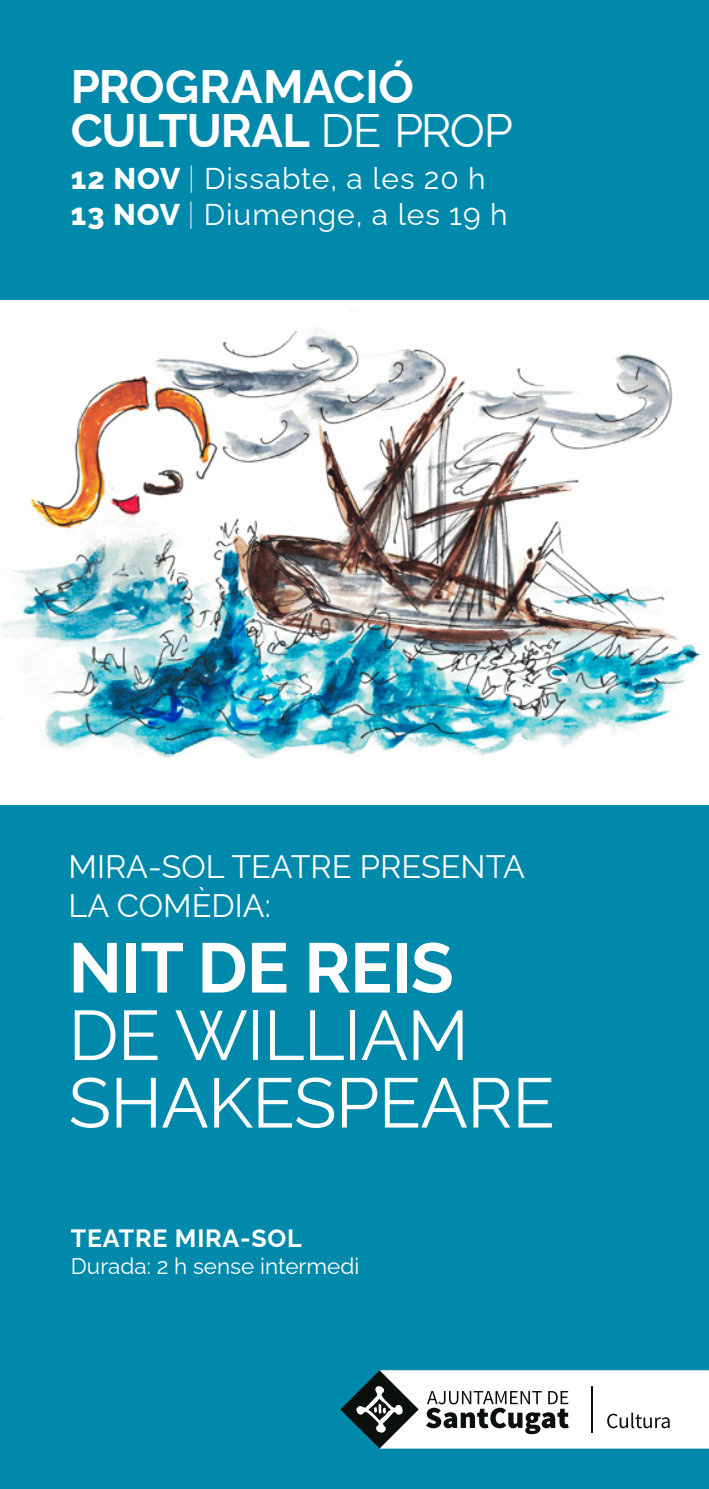
<style>
.page{position:relative;width:709px;height:1489px;background:#fff}
.page>*{position:absolute;margin:0;border:0;box-sizing:border-box;transform-origin:0 0}
.t1{font:70px/67.5px "Raleway";letter-spacing:-.01em;color:#fff}
.t2{font:700 70px "Raleway";letter-spacing:-.01em;color:#fff}
.t3{font:700 46.75px/44.5px "Raleway";letter-spacing:-.01em;color:#fff}
.t4{font:32.5px/39px "Raleway";color:#fff}
.t5{font:30px/36px "Raleway";letter-spacing:.03em;color:#fff}
.t6{font:700 25px "Raleway";letter-spacing:.03em;color:#fff}
.t7{font:22.5px "Raleway";color:#fff}
.s1{font-weight:400}
.s2{font-weight:800}
.s3{font-weight:200}
</style>
<div class="page">
<div style="left:0;top:805px;width:709px;height:683px;background:#0089ab"></div>
<div style="left:0;top:0;width:709px;height:548px;background:#0089ab"></div>
<img style="left:0;top:306px;width:709px;height:453px">
<svg style="left:340px;top:1370px;width:369px;height:78px;background:#c6cecf"></svg>
<h2 class="t3" style="left:71px;top:59px;width:443px">PROGRAMACIÓ<br>CULTURAL <span class="s1">DE PROP</span></h2>
<p class="t5" style="left:71px;top:157px;width:438px"><span class="s2">12 NOV</span> <span class="s3">|</span> Dissabte, a les 20 h<br><span class="s2">13 NOV</span> <span class="s3">|</span> Diumenge, a les 19 h</p>
<p class="t4" style="left:69px;top:843px;width:458px">MIRA-SOL TEATRE PRESENTA<br>LA COMÈDIA:</p>
<h1 class="t2" style="left:69px;top:911px;width:387px">NIT DE REIS</h1>
<h1 class="t1" style="left:69px;top:993px;width:488px">DE WILLIAM<br>SHAKESPEARE</h1>
<p class="t6" style="left:71px;top:1217px;width:232px">TEATRE MIRA-SOL</p>
<p class="t7" style="left:71px;top:1247px;width:290px">Durada: 2 h sense intermedi</p>
</div>
